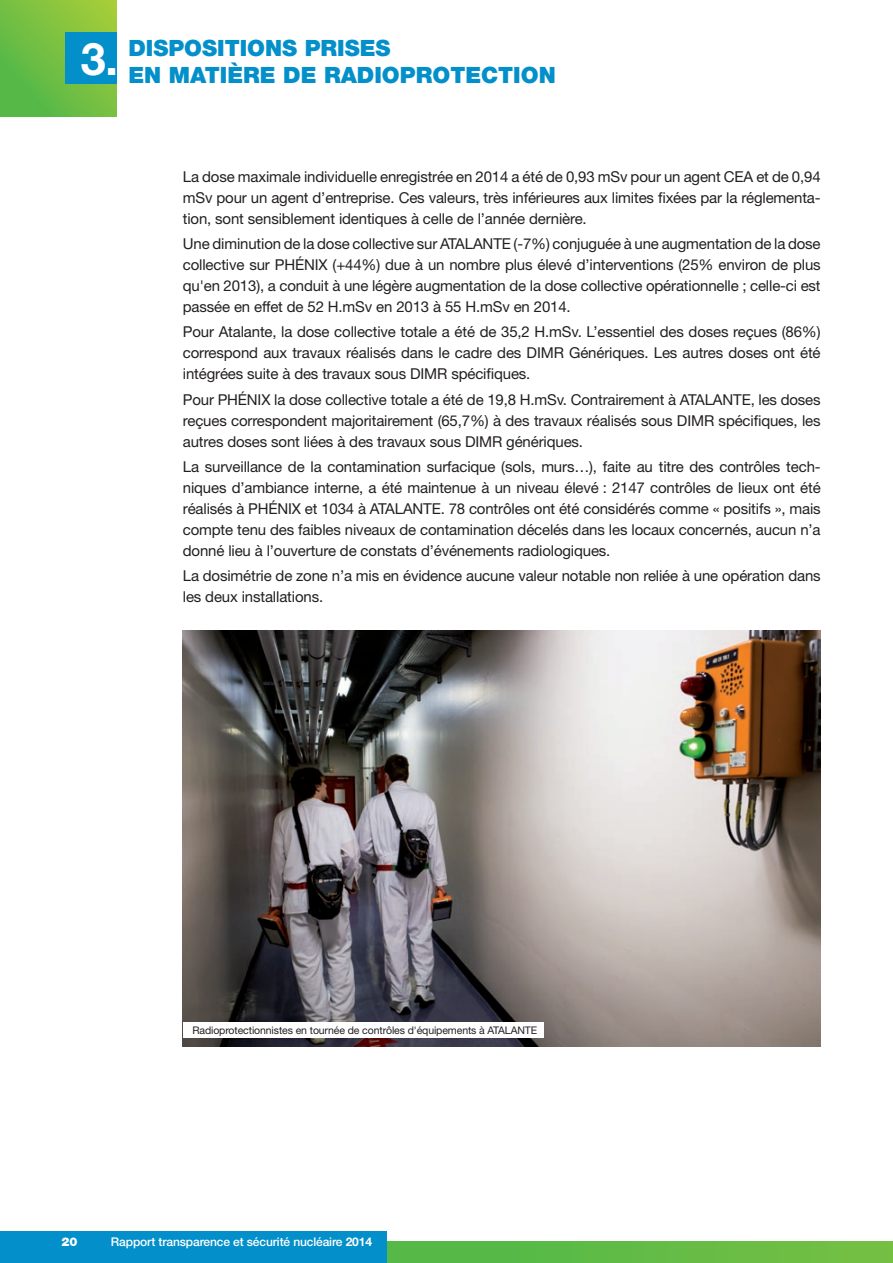
<style>
.page{position:relative;width:893px;height:1263px;background:#fff}
.page>*{position:absolute;margin:0;border:0;box-sizing:border-box;transform-origin:0 0}
.t1{font:700 45px "Helvetica Neue";color:#fff}
.RAPPEL_TITRES_DE_PAG{font:900 22.5px/27px "Helvetica Neue";color:#038fca}
.t2{font:15px/21px "Helvetica Neue";letter-spacing:-.01em;color:#231f20;text-align:justify}
.t3{font:500 12px "Helvetica Neue";letter-spacing:-.01em;color:#fff}
.t4{font:900 12px "Helvetica Neue";color:#fff}
.t5{font:10.5px "Helvetica Neue";letter-spacing:-.01em;color:#231f20}
.s1{font-weight:700}
</style>
<div class="page">
<svg style="left:387px;top:1241px;width:506px;height:22px;background:#62bb45"></svg>
<svg style="left:0;top:0;width:117px;height:117px;background:#71be44"></svg>
<img style="left:183px;top:630px;width:638px;height:416px">
<div style="left:0;top:1231px;width:387px;height:32px;background:#038fca"></div>
<div style="left:66px;top:33px;width:51px;height:51px;background:#038fca"></div>
<div style="left:183px;top:1022px;width:360px;height:15px;background:#fff"></div>
<p class="t1" style="left:81px;top:31px;width:39px">3.</p>
<p class="RAPPEL_TITRES_DE_PAG" style="left:128px;top:35px;width:429px">DISPOSITIONS PRISES<br>EN MATIÈRE DE RADIOPROTECTION</p>
<p class="t2" style="left:183px;top:166px;width:639px">La dose maximale individuelle enregistrée en 2014 a été de 0,93 mSv pour un agent CEA et de 0,94 mSv pour un agent d’entreprise. Ces valeurs, très inférieures aux limites fixées par la réglementa&shy;tion, sont sensiblement identiques à celle de l’année dernière.</p>
<p class="t2" style="left:183px;top:233px;width:276px">Une diminution de la dose collective sur Atalante</p>
<p class="t2" style="left:183px;top:233px;width:639px;text-indent:331px">(-7%) conjuguée à une augmentation de la dose collective sur PHÉNIX (+44%) due à un nombre plus élevé d’interventions (25% environ de plus qu'en 2013), a conduit à une légère augmentation de la dose collective opérationnelle ; celle-ci est passée en effet de 52 H.mSv en 2013 à 55 H.mSv en 2014.</p>
<p class="t2" style="left:183px;top:321px;width:639px">Pour Atalante, la dose collective totale a été de 35,2 H.mSv. L’essentiel des doses reçues (86%) correspond aux travaux réalisés dans le cadre des DIMR Génériques. Les autres doses ont été intégrées suite à des travaux sous DIMR spécifiques.</p>
<p class="t2" style="left:183px;top:389px;width:639px">Pour PHÉNIX la dose collective totale a été de 19,8 H.mSv. Contrairement à ATALANTE, les doses reçues correspondent majoritairement (65,7%) à des travaux réalisés sous DIMR spécifiques, les autres doses sont liées à des travaux sous DIMR génériques.</p>
<p class="t2" style="left:183px;top:456px;width:639px">La surveillance de la contamination surfacique (sols, murs…), faite au titre des contrôles tech&shy;niques d’ambiance interne, a été maintenue à un niveau élevé : 2147 contrôles de lieux ont été réalisés à PHÉNIX et 1034 à Atalante</p>
<p class="t2" style="left:183px;top:498px;width:639px;text-indent:258px">. 78 contrôles ont été considérés comme « positifs », mais compte tenu des faibles niveaux de contamination décelés dans les locaux concernés, aucun n’a donné lieu à l’ouverture de constats d’événements radiologiques.</p>
<p class="t2" style="left:183px;top:565px;width:639px">La dosimétrie de zone n’a mis en évidence aucune valeur notable non reliée à une opération dans les deux installations.</p>
<p class="t5" style="left:192px;top:1023px;width:346px">Radioprotectionnistes en tournée de contrôles d'équipements à ATALANTE</p>
<p class="t4" style="left:62px;top:1234px;width:17px">20</p>
<p class="t3" style="left:111px;top:1234px;width:263px">Rapport transparence et sécurité nucléaire <span class="s1">2014</span></p>
</div>
